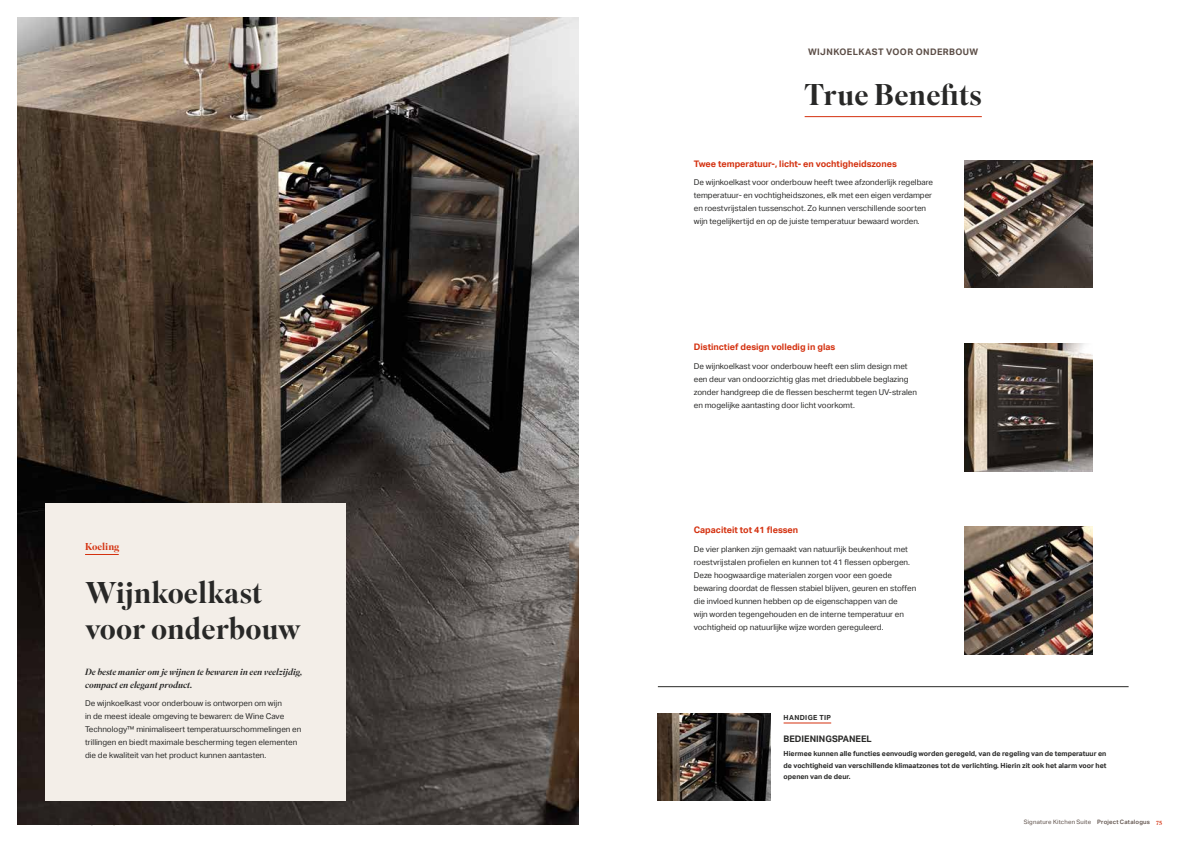
<style>
.page{position:relative;width:1191px;height:842px;background:#fff}
.page>*{position:absolute;margin:0;border:0;box-sizing:border-box;transform-origin:0 0}
.t1{font:500 30px/36px "Superior Title";color:#282827}
.t2{font:500 10px "Superior Title";color:#d4310f}
.t3{font:700 9px "Aktiv Grotesk";color:#d4310f}
.t4{font:italic 500 9px/13px "Superior Title";color:#282827}
.t5{font:700 9px "Aktiv Grotesk";letter-spacing:.045em;color:#5c4e47}
.t6{font:700 9px "Aktiv Grotesk";color:#282827}
.t7{font:8px/13px "Aktiv Grotesk";color:#282827}
.t8{font:700 7px/11.5px "Aktiv Grotesk";color:#282827;text-align:justify}
.t9{font:700 7px "Aktiv Grotesk";letter-spacing:.055em;color:#282827}
.t10{font:6px "Aktiv Grotesk";letter-spacing:.03em;color:#5c4e47}
.s1{font-weight:500}
.s2{font-family:"Superior Title";font-weight:500;color:#d4310f}
</style>
<div class="page">
<img style="left:17px;top:17px;width:561px;height:808px">
<img style="left:964px;top:344px;width:128px;height:127px">
<hr style="left:658px;top:686px;width:470px;height:1px;background:#282827">
<hr style="left:804px;top:116px;width:177px;height:1px;background:#d4310f">
<div style="left:45px;top:503px;width:301px;height:297px;background:#f3eee8"></div>
<hr style="left:85px;top:554px;width:34px;height:1px;background:#d4310f">
<img style="left:658px;top:714px;width:112px;height:87px">
<img style="left:964px;top:160px;width:128px;height:128px">
<img style="left:964px;top:527px;width:128px;height:127px">
<hr style="left:783px;top:722px;width:48px;height:1px;background:#d4310f">
<p class="t2" style="left:85px;top:540px;width:36px">Koeling</p>
<h1 class="t1" style="left:85px;top:575px;width:217px">Wijnkoelkast voor onderbouw</h1>
<p class="t4" style="left:85px;top:665px;width:219px">De beste manier om je wijnen te bewaren in een veelzijdig, compact en elegant product.</p>
<p class="t7" style="left:85px;top:697px;width:218px">De wijnkoelkast voor onderbouw is ontworpen om wijn<br>in de meest ideale omgeving te bewaren: de Wine Cave Technology™ minimaliseert temperatuurschommelingen en trillingen en biedt maximale bescherming tegen elementen die de kwaliteit van het product kunnen aantasten.</p>
<p class="t5" style="left:808px;top:46px;width:172px">WIJNKOELKAST VOOR ONDERBOUW</p>
<h1 class="t1" style="left:804px;top:77px;width:179px">True Benefits</h1>
<p class="t3" style="left:694px;top:158px;width:205px">Twee temperatuur-, licht- en vochtigheidszones</p>
<p class="t7" style="left:694px;top:176px;width:241px">De wijnkoelkast voor onderbouw heeft twee afzonderlijk regelbare temperatuur- en vochtigheidszones, elk met een eigen verdamper en roestvrijstalen tussenschot. Zo kunnen verschillende soorten wijn tegelijkertijd en op de juiste temperatuur bewaard worden.</p>
<p class="t3" style="left:694px;top:342px;width:143px">Distinctief design volledig in glas</p>
<p class="t7" style="left:694px;top:359px;width:225px">De wijnkoelkast voor onderbouw heeft een slim design met een deur van ondoorzichtig glas met driedubbele beglazing zonder handgreep die de flessen beschermt tegen UV-stralen en mogelijke aantasting door licht voorkomt.</p>
<p class="t3" style="left:694px;top:525px;width:106px">Capaciteit tot 41 flessen</p>
<p class="t7" style="left:694px;top:543px;width:224px">De vier planken zijn gemaakt van natuurlijk beukenhout met roestvrijstalen profielen en kunnen tot 41 flessen opbergen.<br>Deze hoogwaardige materialen zorgen voor een goede bewaring doordat de flessen stabiel blijven, geuren en stoffen die invloed kunnen hebben op de eigenschappen van de<br>wijn worden tegengehouden en de interne temperatuur en vochtigheid op natuurlijke wijze worden gereguleerd.</p>
<p class="t9" style="left:783px;top:714px;width:49px">HANDIGE TIP</p>
<p class="t6" style="left:783px;top:733px;width:90px">BEDIENINGSPANEEL</p>
<p class="t8" style="left:783px;top:748px;width:324px">Hiermee kunnen alle functies eenvoudig worden geregeld, van de regeling van de temperatuur en de vochtigheid van verschillende klimaatzones tot de verlichting. Hierin zit ook het alarm voor het openen van de deur.</p>
<p class="t10" style="left:1023px;top:818px;width:140px">Signature Kitchen Suite <span class="s1">Project Catalogus</span> <span class="s2">75</span></p>
</div>
